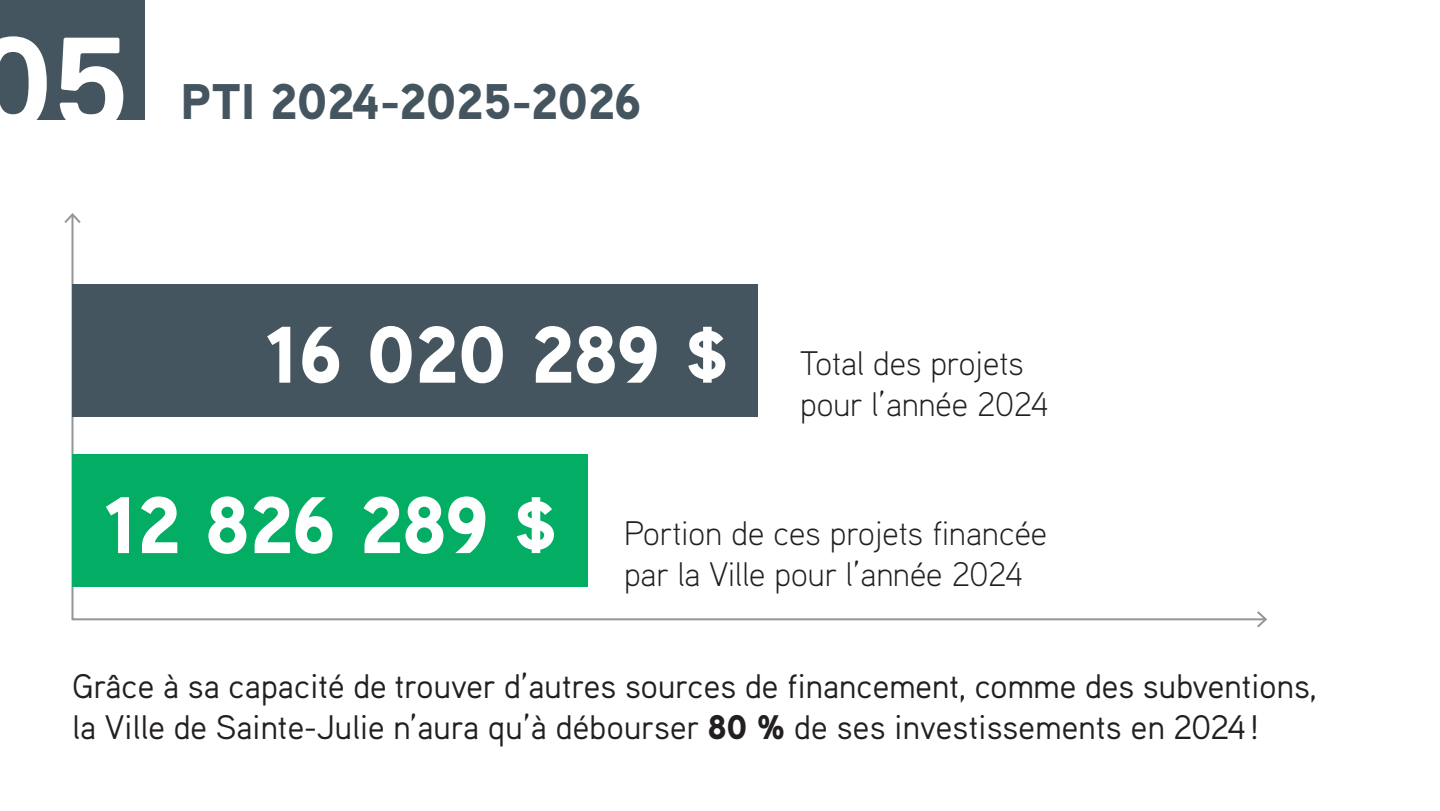
<style>
.page{position:relative;width:1440px;height:811px;background:#fff}
.page>*{position:absolute;margin:0;border:0;box-sizing:border-box;transform-origin:0 0}
.t1{font:700 129.8px "Replica";color:#fff}
.t2{font:900 80px "Aaux Pro";letter-spacing:-.02em;color:#fff}
.t3{font:900 50px "Aaux Pro";letter-spacing:-.01em;color:#45555f}
.TEXTE{font:34px/40.8px "Aaux Pro";letter-spacing:-.015em;color:#231f20}
.TEXTE-2{font:300 34px/40.8px "Aaux Pro";color:#231f20}
.s1{font-weight:900}
</style>
<div class="page">
<svg style="left:71px;top:225px;width:1184px;height:396px"></svg>
<svg style="left:64px;top:213px;width:17px;height:12px"></svg>
<svg style="left:1255px;top:611px;width:12px;height:17px"></svg>
<div style="left:72px;top:283px;width:686px;height:133px;background:#45555f"></div>
<div style="left:72px;top:454px;width:516px;height:132px;background:#03ad64"></div>
<div style="left:0;top:0;width:144px;height:119px;background:#45555f"></div>
<p class="t1" style="left:-26px;top:12px;width:157px">05</p>
<p class="t3" style="left:180px;top:69px;width:463px">PTI 2024-2025-2026</p>
<p class="t2" style="left:266px;top:303px;width:465px">16 020 289 $</p>
<p class="TEXTE-2" style="left:800px;top:341px;width:250px">Total des projets pour l’année 2024</p>
<p class="t2" style="left:104px;top:473px;width:455px">12 826 289 $</p>
<p class="TEXTE-2" style="left:624px;top:511px;width:425px">Portion de ces projets financée par la Ville pour l’année 2024</p>
<p class="TEXTE" style="left:72px;top:664px;width:1247px">Grâce à sa capacité de trouver d’autres sources de financement, comme des subventions, la Ville de Sainte-Julie n’aura qu’à débourser <span class="s1">80 %</span> de ses investissements en 2024!</p>
</div>
